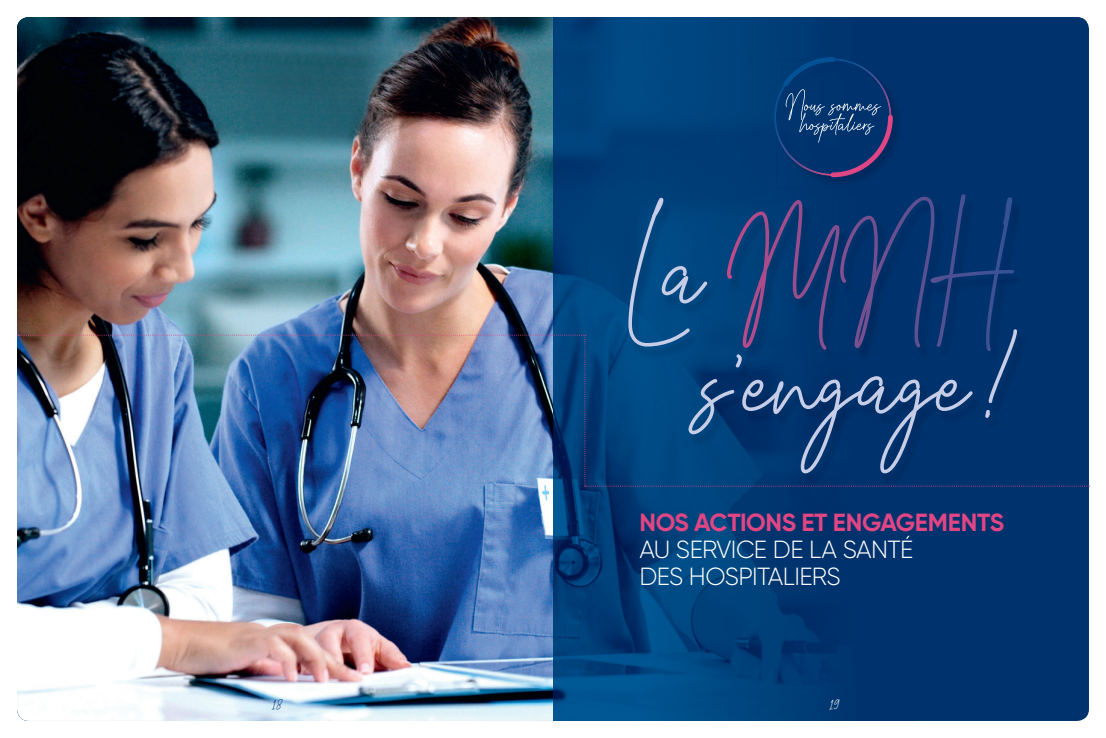
<style>
.page{position:relative;width:1106px;height:738px;background:#fff}
.page>*{position:absolute;margin:0;border:0;box-sizing:border-box;transform-origin:0 0}
.t1{font:90.9px/110px "Grayscale Signature";color:#c7cde7;text-align:right}
.t2{font:300 24.7px/27px "Gilroy";letter-spacing:-.025em;color:#fff}
.t3{font:700 24.7px "Gilroy";letter-spacing:-.015em;color:#e04584}
.t4{font:12px "Grayscale Signature";color:#00326d}
.t5{font:12px "Grayscale Signature";color:#fff}
.s1{color:#fff}
</style>
<div class="page">
<div style="left:17px;top:17px;width:1072px;height:703px;background:#00326d;border-radius:12px"></div>
<div style="left:553px;top:17px;width:218px;height:105px;background:#00447e"></div>
<img style="left:771px;top:17px;width:14px;height:70px">
<img style="left:771px;top:87px;width:3px;height:39px">
<img style="left:553px;top:122px;width:110px;height:106px">
<div style="left:663px;top:122px;width:100px;height:75px;background:#003b75"></div>
<img style="left:553px;top:228px;width:75px;height:106px">
<img style="left:553px;top:486px;width:110px;height:234px">
<img style="left:663px;top:486px;width:250px;height:234px">
<img style="left:17px;top:17px;width:536px;height:703px">
<img style="left:628px;top:197px;width:388px;height:137px">
<img style="left:18px;top:334px;width:1071px;height:152px">
<img style="left:833px;top:179px;width:19px;height:1px">
<img style="left:895px;top:111px;width:2px;height:27px">
<svg style="left:774px;top:55px;width:121px;height:124px"></svg>
<h1 class="t1" style="left:624px;top:213px;width:398px">La <span class="s1">MNH </span>s'engage !</h1>
<p class="t3" style="left:639px;top:506px;width:366px">NOS ACTIONS ET ENGAGEMENTS</p>
<p class="t2" style="left:639px;top:534px;width:275px">AU SERVICE DE LA SANTÉ<br>DES HOSPITALIERS</p>
<p class="t4" style="left:271px;top:697px;width:13px">18</p>
<p class="t5" style="left:828px;top:697px;width:13px">19</p>
</div>
